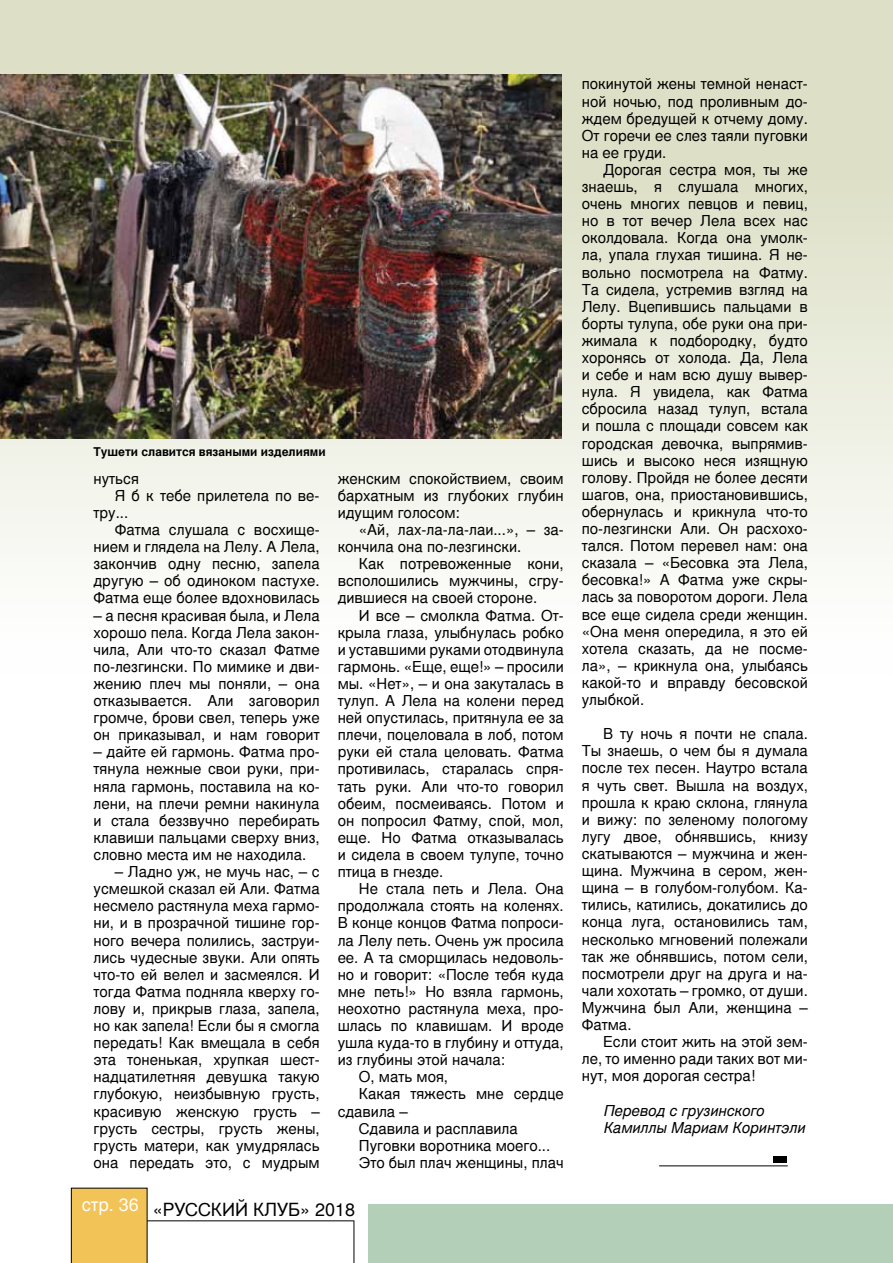
<style>
.page{position:relative;width:893px;height:1263px;background:#fff}
.page>*{position:absolute;margin:0;border:0;box-sizing:border-box;transform-origin:0 0}
.t1{font:18px "Nimbus San LCY";color:#000}
.t2{font:15px/17.1px "Nimbus San LCY";color:#000;text-align:justify}
.t3{font:italic 15px/17.1px "Nimbus San LCY";color:#000}
.t4{font:700 12px "Nimbus San LCY";color:#000}
</style>
<div class="page">
<div style="left:71px;top:1188px;width:76px;height:75px;background:#f2c457"></div>
<div style="left:369px;top:1204px;width:524px;height:59px;background:#b4cfb7"></div>
<div style="left:0;top:0;width:893px;height:675px;background:linear-gradient(to bottom,#d6dabb,#fdfdfd)"></div>
<hr style="left:147px;top:1220px;width:207px;height:1px;background:#000">
<hr style="left:354px;top:1220px;width:1px;height:43px;background:#000">
<img style="left:0;top:74px;width:561px;height:364px">
<div style="left:773px;top:1157px;width:14px;height:6px;background:#000"></div>
<hr style="left:659px;top:1165px;width:129px;height:1px;background:#000">
<p class="t4" style="left:94px;top:445px;width:234px">Тушети славится вязаными изделиями</p>
<p class="t2" style="left:94px;top:470px;width:47px">нуться</p>
<p class="t2" style="left:115px;top:487px;width:206px">Я б к тебе прилетела по ве-</p>
<p class="t2" style="left:94px;top:504px;width:36px">тру...</p>
<p class="t2" style="left:115px;top:521px;width:206px">Фатма слушала с восхище-</p>
<p class="t2" style="left:94px;top:538px;width:228px">нием и глядела на Лелу. А Лела,</p>
<p class="t2" style="left:94px;top:555px;width:228px">закончив одну песню, запела</p>
<p class="t2" style="left:94px;top:572px;width:228px">другую – об одиноком пастухе.</p>
<p class="t2" style="left:94px;top:589px;width:228px">Фатма еще более вдохновилась</p>
<p class="t2" style="left:94px;top:607px;width:228px">– а песня красивая была, и Лела хорошо пела. Когда Лела закон&shy;чила, Али что-то сказал Фатме по-лезгински. По мимике и дви&shy;жению плеч мы поняли, – она отказывается. Али заговорил громче, брови свел, теперь уже он приказывал, и нам говорит</p>
<p class="t2" style="left:94px;top:743px;width:228px">– дайте ей гармонь. Фатма про&shy;тянула нежные свои руки, при&shy;няла гармонь, поставила на ко&shy;лени, на плечи ремни накинула и стала беззвучно перебирать клавиши пальцами сверху вниз, словно места им не находила.</p>
<p class="t2" style="left:94px;top:863px;width:228px;text-align:left;text-indent:21px">– Ладно уж, не мучь нас, – с усмешкой сказал ей Али. Фатма несмело растянула меха гармо&shy;ни, и в прозрачной тишине гор&shy;ного вечера полились, заструи&shy;лись чудесные звуки. Али опять что-то ей велел и засмеялся. И тогда Фатма подняла кверху го&shy;лову и, прикрыв глаза, запела, но как запела! Если бы я смогла передать! Как вмещала в себя эта тоненькая, хрупкая шест&shy;надцатилетняя девушка такую глубокую, неизбывную грусть, красивую женскую грусть – грусть сестры, грусть жены, грусть матери, как умудрялась она передать это, с мудрым</p>
<p class="t2" style="left:338px;top:470px;width:228px">женским спокойствием, своим бархатным из глубоких глубин идущим голосом:</p>
<p class="t2" style="left:338px;top:521px;width:228px;text-indent:21px">«Ай, лах-ла-ла-лаи...», – за&shy;кончила она по-лезгински.</p>
<p class="t2" style="left:338px;top:555px;width:228px;text-indent:21px">Как потревоженные кони, всполошились мужчины, сгру&shy;дившиеся на своей стороне.</p>
<p class="t2" style="left:338px;top:607px;width:228px;text-indent:21px">И все – смолкла Фатма. От&shy;крыла глаза, улыбнулась робко и уставшими руками отодвинула гармонь. «Еще, еще!» – просили мы. «Нет», – и она закуталась в тулуп. А Лела на колени перед ней опустилась, притянула ее за плечи, поцеловала в лоб, потом руки ей стала целовать. Фатма противилась, старалась спря&shy;тать руки. Али что-то говорил обеим, посмеиваясь. Потом и он попросил Фатму, спой, мол, еще. Н о Фатма отказывалась и сидела в своем тулупе, точно птица в гнезде.</p>
<p class="t2" style="left:359px;top:880px;width:206px">Не стала петь и Лела. Она</p>
<p class="t2" style="left:338px;top:897px;width:228px">продолжала стоять на коленях.</p>
<p class="t2" style="left:338px;top:914px;width:228px">В конце концов Фатма попроси-</p>
<p class="t2" style="left:338px;top:931px;width:228px">ла Лелу петь. Очень уж просила</p>
<p class="t2" style="left:338px;top:949px;width:228px">ее. А та сморщилась недоволь-</p>
<p class="t2" style="left:338px;top:966px;width:228px">но и говорит: «П осле тебя куда</p>
<p class="t2" style="left:338px;top:983px;width:228px">мне петь!» Но взяла гармонь,</p>
<p class="t2" style="left:338px;top:1000px;width:228px">неохотно растянула меха, про-</p>
<p class="t2" style="left:338px;top:1017px;width:228px">шлась по клавишам. И вроде</p>
<p class="t2" style="left:338px;top:1034px;width:228px">ушла куда-то в глубину и оттуда,</p>
<p class="t2" style="left:338px;top:1051px;width:169px">из глубины этой начала:</p>
<p class="t2" style="left:359px;top:1068px;width:91px">О, мать моя,</p>
<p class="t2" style="left:359px;top:1085px;width:206px">Какая тяжесть мне сердце</p>
<p class="t2" style="left:338px;top:1102px;width:72px">сдавила –</p>
<p class="t2" style="left:359px;top:1120px;width:160px">Сдавила и расплавила</p>
<p class="t2" style="left:359px;top:1137px;width:193px">Пуговки воротника моего...</p>
<p class="t2" style="left:359px;top:1154px;width:206px">Это был плач женщины, плач</p>
<p class="t1" style="left:82px;top:1199px;width:94px"><sup>стр.</sup> <sup>36</sup> «РУССКИЙ</p>
<p class="t1" style="left:253px;top:1199px;width:13px">КЛУБ</p>
<p class="t1" style="left:300px;top:1199px;width:57px">» 2018</p>
<p class="t2" style="left:582px;top:75px;width:228px">покинутой жены темной ненаст&shy;ной ночью, под проливным до&shy;ждем бредущей к отчему дому.<br>От горечи ее слез таяли пуговки на ее груди.</p>
<p class="t2" style="left:582px;top:161px;width:228px;text-indent:21px">Дорогая сестра моя, ты же знаешь, я слушала многих, очень многих певцов и певиц, но в тот вечер Лела всех нас околдовала. Когда она умолк&shy;ла, упала глухая тишина. Я не&shy;вольно посмотрела на Фатму.<br>Та сидела, устремив взгляд на Лелу. Вцепившись пальцами в борты тулупа, обе руки она при&shy;жимала к подбородку, будто хоронясь от холода. Да, Лела и себе и нам всю душу вывер&shy;нула. Я увидела, как Фатма сбросила назад тулуп, встала и пошла с площади совсем как городская девочка, выпрямив&shy;шись и высоко неся изящную голову. П ройдя не более десяти шагов, она, приостановившись, обернулась и крикнула что-то по-лезгински Али. Он расхохо&shy;тался. Потом перевел нам: она сказала – «Бесовка эта Лела, бесовка!» А Фатма уже скры&shy;лась за поворотом дороги. Лела все еще сидела среди женщин. «Она меня опередила, я это ей хотела сказать, да не посме&shy;ла», – крикнула она, улыбаясь какой-то и вправду бесовской улыбкой.</p>
<p class="t2" style="left:582px;top:725px;width:228px;text-indent:21px">В ту ночь я почти не спала.<br>Ты знаешь, о чем бы я думала после тех песен. Н аутро встала я чуть свет. Вышла на воздух, прошла к краю склона, глянула и вижу: по зеленому пологому лугу двое, обнявшись, книзу скатываются – мужчина и жен&shy;щина. Мужчина в сером, жен&shy;щина – в голубом-голубом. Ка&shy;тились, катились, докатились до конца луга, остановились там, несколько мгновений полежали так же обнявшись, потом сели, посмотрели друг на друга и на&shy;чали хохотать – громко, от души.<br>Мужчина был Али, женщина – Фатма.</p>
<p class="t2" style="left:582px;top:1033px;width:228px;text-indent:21px">Если стоит жить на этой зем&shy;ле, то именно ради таких вот ми&shy;нут, моя дорогая сестра!</p>
<p class="t3" style="left:603px;top:1101px;width:203px">Перевод с грузинского<br>Камиллы Мариам Коринтэли</p>
</div>
